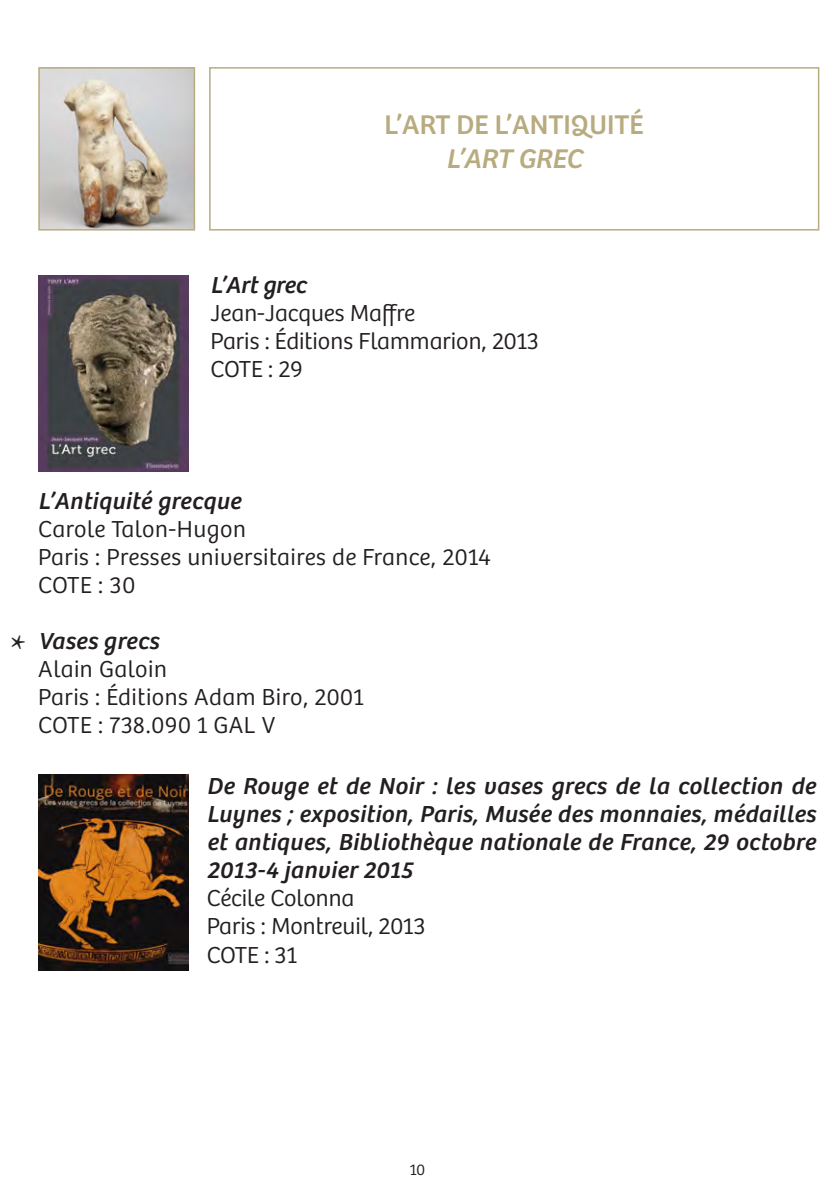
<style>
.page{position:relative;width:836px;height:1187px;background:#fff}
.page>*{position:absolute;margin:0;border:0;box-sizing:border-box;transform-origin:0 0}
.t1{font:40px "Minion Pro";color:#231f20}
.t2{font:28px/33.6px "Bree";color:#b8ab7f;text-align:center}
.t3{font:italic 24px/28px "Bree";letter-spacing:.02em;color:#231f20;text-align:justify}
.t4{font:300 24px "Bree";letter-spacing:.02em;color:#231f20}
.t5{font:300 24px "Bree";color:#231f20}
.t6{font:300 16px "Bree";color:#231f20}
.s1{font-style:italic}
</style>
<div class="page">
<img style="left:38px;top:774px;width:151px;height:196px">
<img style="left:38px;top:276px;width:151px;height:195px">
<div style="left:209px;top:67px;width:610px;height:163px;border:2px solid #b8ab7f"></div>
<img style="left:41px;top:70px;width:151px;height:157px">
<div style="left:38px;top:67px;width:157px;height:163px;border:2px solid #b8ab7f"></div>
<p class="t2" style="left:384px;top:108px;width:261px">L’ART DE L’ANTIQUITÉ<br><span class="s1">L’ART GREC</span></p>
<p class="t3" style="left:210px;top:271px;width:97px">L’Art grec</p>
<p class="t5" style="left:210px;top:299px;width:206px">Jean-Jacques Maffre</p>
<p class="t5" style="left:210px;top:327px;width:330px">Paris : Éditions Flammarion, 2013</p>
<p class="t5" style="left:210px;top:355px;width:94px">COTE : 29</p>
<p class="t1" style="left:10px;top:622px;width:18px">*</p>
<p class="t3" style="left:38px;top:487px;width:204px">L’Antiquité grecque</p>
<p class="t4" style="left:38px;top:514px;width:209px">Carole Talon-Hugon</p>
<p class="t4" style="left:38px;top:542px;width:453px">Paris : Presses universitaires de France, 2014</p>
<p class="t5" style="left:38px;top:570px;width:98px">COTE : 30</p>
<p class="t3" style="left:38px;top:627px;width:122px">Vases grecs</p>
<p class="t4" style="left:38px;top:654px;width:130px">Alain Galoin</p>
<p class="t4" style="left:38px;top:683px;width:327px">Paris : Éditions Adam Biro, 2001</p>
<p class="t4" style="left:38px;top:711px;width:239px">COTE : 738.090 1 GAL V</p>
<p class="t3" style="left:207px;top:772px;width:610px">De Rouge et de Noir : les vases grecs de la collection de Luynes ; exposition, Paris, Musée des monnaies, médailles et antiques, Bibliothèque nationale de France, 29 octobre 2013-4 janvier 2015</p>
<p class="t5" style="left:207px;top:884px;width:149px">Cécile Colonna</p>
<p class="t5" style="left:207px;top:912px;width:220px">Paris : Montreuil, 2013</p>
<p class="t5" style="left:207px;top:940px;width:92px">COTE : 31</p>
<p class="t6" style="left:409px;top:1160px;width:17px">10</p>
</div>
